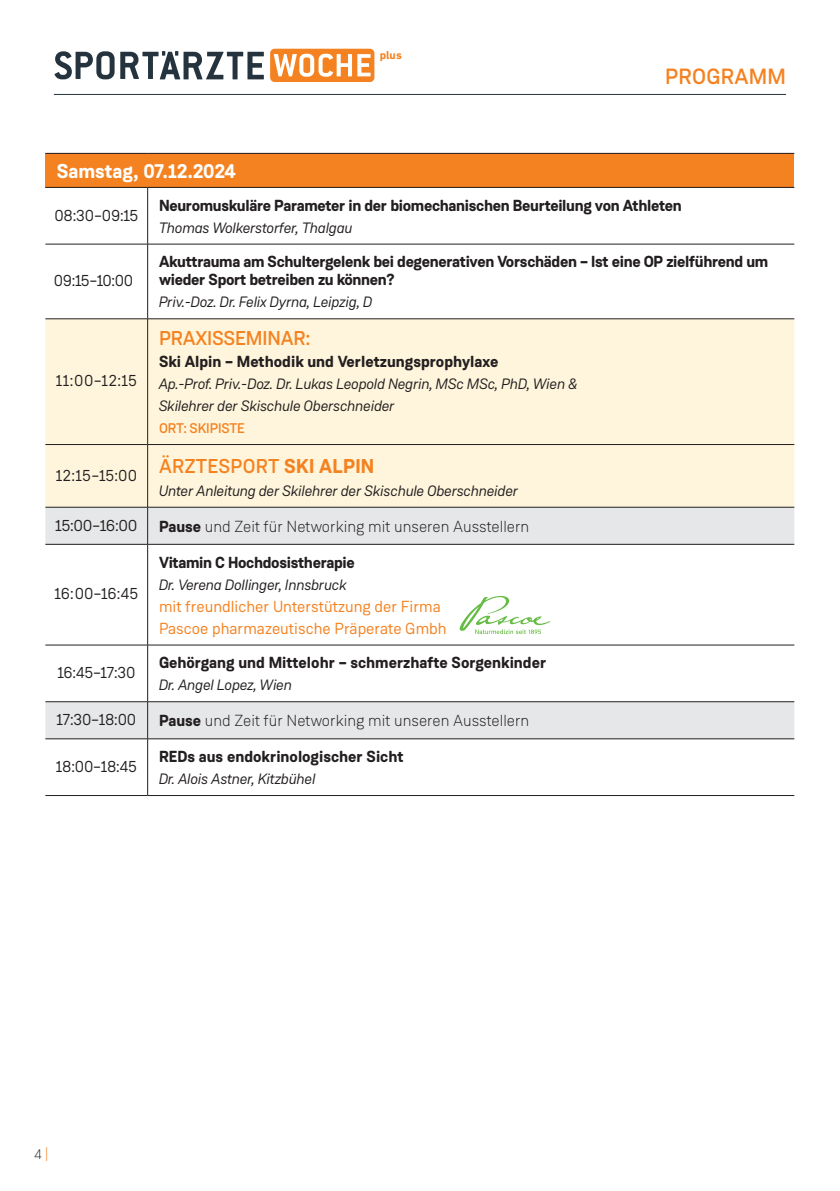
<style>
.page{position:relative;width:840px;height:1191px;background:#fff}
.page>*{position:absolute;margin:0;border:0;box-sizing:border-box;transform-origin:0 0}
.t1{font:500 22px "Weissenhof Grotesk";letter-spacing:.01em;color:#f58220}
.t2{font:700 20px "Weissenhof Grotesk";color:#fff}
.t3{font:500 20px "Weissenhof Grotesk";letter-spacing:-.01em;color:#f58220}
.t4{font:700 16px/18px "Weissenhof Grotesk";letter-spacing:-.02em;color:#231f20}
.t5{font:16px "Weissenhof Grotesk";letter-spacing:-.015em;color:#231f20}
.t6{font:700 16px "Weissenhof Grotesk";color:#231f20}
.t7{font:300 16px "Weissenhof Grotesk";color:#231f20}
.t8{font:16px/22px "Weissenhof Grotesk";color:#f58220}
.t9{font:italic 15px/22px "Weissenhof Grotesk";letter-spacing:-.02em;color:#231f20}
.t10{font:500 14px "Weissenhof Grotesk";letter-spacing:-.01em;color:#f58220}
.t11{font:300 14px "Weissenhof Grotesk";color:#231f20}
.t12{font:700 11.6px "DIN Next LT Pro";color:#f58220}
.s1{font-weight:700}
.s2{color:#f58220}
</style>
<div class="page">
<hr style="left:54px;top:94px;width:731px;height:1px;background:#25333e">
<div style="left:270px;top:49px;width:104px;height:33px;background:#f58220;border-radius:5px"></div>
<svg style="left:273px;top:54px;width:97px;height:23px"></svg>
<svg style="left:54px;top:51px;width:60px;height:28px"></svg>
<svg style="left:120px;top:51px;width:144px;height:28px"></svg>
<div style="left:45px;top:153px;width:748px;height:34px;background:#f58220"></div>
<div style="left:45px;top:319px;width:748px;height:188px;background:#fef5dc"></div>
<svg style="left:45px;top:508px;width:748px;height:230px"></svg>
<hr style="left:45px;top:153px;width:102px;height:1px;background:#231f20">
<hr style="left:147px;top:153px;width:646px;height:1px;background:#231f20">
<hr style="left:45px;top:187px;width:102px;height:1px;background:#231f20">
<hr style="left:147px;top:187px;width:646px;height:1px;background:#231f20">
<hr style="left:45px;top:244px;width:102px;height:1px;background:#231f20">
<hr style="left:147px;top:244px;width:646px;height:1px;background:#231f20">
<hr style="left:45px;top:318px;width:102px;height:1px;background:#231f20">
<hr style="left:147px;top:318px;width:646px;height:1px;background:#231f20">
<hr style="left:45px;top:444px;width:102px;height:1px;background:#231f20">
<hr style="left:147px;top:444px;width:646px;height:1px;background:#231f20">
<hr style="left:45px;top:507px;width:102px;height:1px;background:#231f20">
<hr style="left:147px;top:507px;width:646px;height:1px;background:#231f20">
<hr style="left:45px;top:544px;width:102px;height:1px;background:#231f20">
<hr style="left:147px;top:544px;width:646px;height:1px;background:#231f20">
<hr style="left:45px;top:644px;width:102px;height:1px;background:#231f20">
<hr style="left:147px;top:644px;width:646px;height:1px;background:#231f20">
<hr style="left:45px;top:701px;width:102px;height:1px;background:#231f20">
<hr style="left:147px;top:701px;width:646px;height:1px;background:#231f20">
<hr style="left:45px;top:738px;width:102px;height:1px;background:#231f20">
<hr style="left:147px;top:738px;width:646px;height:1px;background:#231f20">
<hr style="left:45px;top:795px;width:102px;height:1px;background:#231f20">
<hr style="left:147px;top:795px;width:646px;height:1px;background:#231f20">
<hr style="left:147px;top:188px;width:1px;height:56px;background:#231f20">
<hr style="left:147px;top:244px;width:1px;height:74px;background:#231f20">
<hr style="left:147px;top:319px;width:1px;height:125px;background:#231f20">
<hr style="left:147px;top:445px;width:1px;height:62px;background:#231f20">
<hr style="left:147px;top:507px;width:1px;height:37px;background:#231f20">
<hr style="left:147px;top:544px;width:1px;height:101px;background:#231f20">
<hr style="left:147px;top:645px;width:1px;height:56px;background:#231f20">
<hr style="left:147px;top:702px;width:1px;height:36px;background:#231f20">
<hr style="left:147px;top:739px;width:1px;height:56px;background:#231f20">
<svg style="left:459px;top:596px;width:91px;height:38px"></svg>
<p class="t12" style="left:379px;top:49px;width:24px">plus</p>
<h1 class="t1" style="left:664px;top:62px;width:122px">PROGRAMM</h1>
<h2 class="t2" style="left:57px;top:158px;width:180px">Samstag, 07.12.2024</h2>
<p class="t5" style="left:54px;top:205px;width:85px">08:30–09:15</p>
<p class="t4" style="left:159px;top:196px;width:524px">Neuromuskuläre Parameter in der biomechanischen Beurteilung von Athleten</p>
<p class="t9" style="left:159px;top:216px;width:195px">Thomas Wolkerstorfer, Thalgau</p>
<p class="t5" style="left:54px;top:271px;width:81px">09:15–10:00</p>
<p class="t4" style="left:159px;top:253px;width:610px">Akuttrauma am Schultergelenk bei degenerativen Vorschäden – Ist eine OP zielführend um wieder Sport betreiben zu können?</p>
<p class="t9" style="left:159px;top:291px;width:215px">Priv.-Doz. Dr. Felix Dyrna, Leipzig, D</p>
<h2 class="t3" style="left:159px;top:326px;width:153px">PRAXISSEMINAR:</h2>
<p class="t6" style="left:159px;top:351px;width:341px">Ski Alpin – Methodik und Verletzungsprophylaxe</p>
<p class="t9" style="left:159px;top:373px;width:420px">Ap.-Prof. Priv.-Doz. Dr. Lukas Leopold Negrin, MSc MSc, PhD, Wien &amp;<br>Skilehrer der Skischule Oberschneider</p>
<p class="t10" style="left:159px;top:420px;width:87px">ORT: SKIPISTE</p>
<p class="t5" style="left:56px;top:465px;width:320px">12:15–15:00 <sup>ÄRZTESPORT</sup> <sup>SKI</sup> <sup>ALPIN</sup></p>
<p class="t9" style="left:159px;top:479px;width:361px">Unter Anleitung der Skilehrer der Skischule Oberschneider</p>
<p class="t5" style="left:55px;top:515px;width:84px">15:00–16:00</p>
<p class="t7" style="left:159px;top:517px;width:371px"><span class="s1">Pause</span> und Zeit für Networking mit unseren Ausstellern</p>
<p class="t5" style="left:56px;top:371px;width:83px">11:00–12:15</p>
<p class="t5" style="left:54px;top:584px;width:85px">16:00–16:45</p>
<p class="t5" style="left:57px;top:663px;width:80px">16:45–17:30</p>
<p class="t4" style="left:159px;top:553px;width:197px">Vitamin C Hochdosistherapie</p>
<p class="t9" style="left:159px;top:573px;width:189px">Dr. Verena Dollinger, Innsbruck</p>
<p class="t8" style="left:159px;top:595px;width:289px">mit freundlicher Unterstützung der Firma<br>Pascoe pharmazeutische Präperate Gmbh</p>
<p class="t6" style="left:159px;top:653px;width:388px">Gehörgang und Mittelohr – schmerzhafte Sorgenkinder</p>
<p class="t9" style="left:159px;top:674px;width:135px">Dr. Angel Lopez, Wien</p>
<p class="t5" style="left:56px;top:710px;width:81px">17:30–18:00</p>
<p class="t7" style="left:159px;top:711px;width:371px"><span class="s1">Pause</span> und Zeit für Networking mit unseren Ausstellern</p>
<p class="t5" style="left:56px;top:756px;width:82px">18:00–18:45</p>
<p class="t6" style="left:159px;top:746px;width:246px">REDs aus endokrinologischer Sicht</p>
<p class="t9" style="left:159px;top:768px;width:158px">Dr. Alois Astner, Kitzbühel</p>
<p class="t11" style="left:34px;top:1145px;width:15px">4 <span class="s2">|</span></p>
</div>
